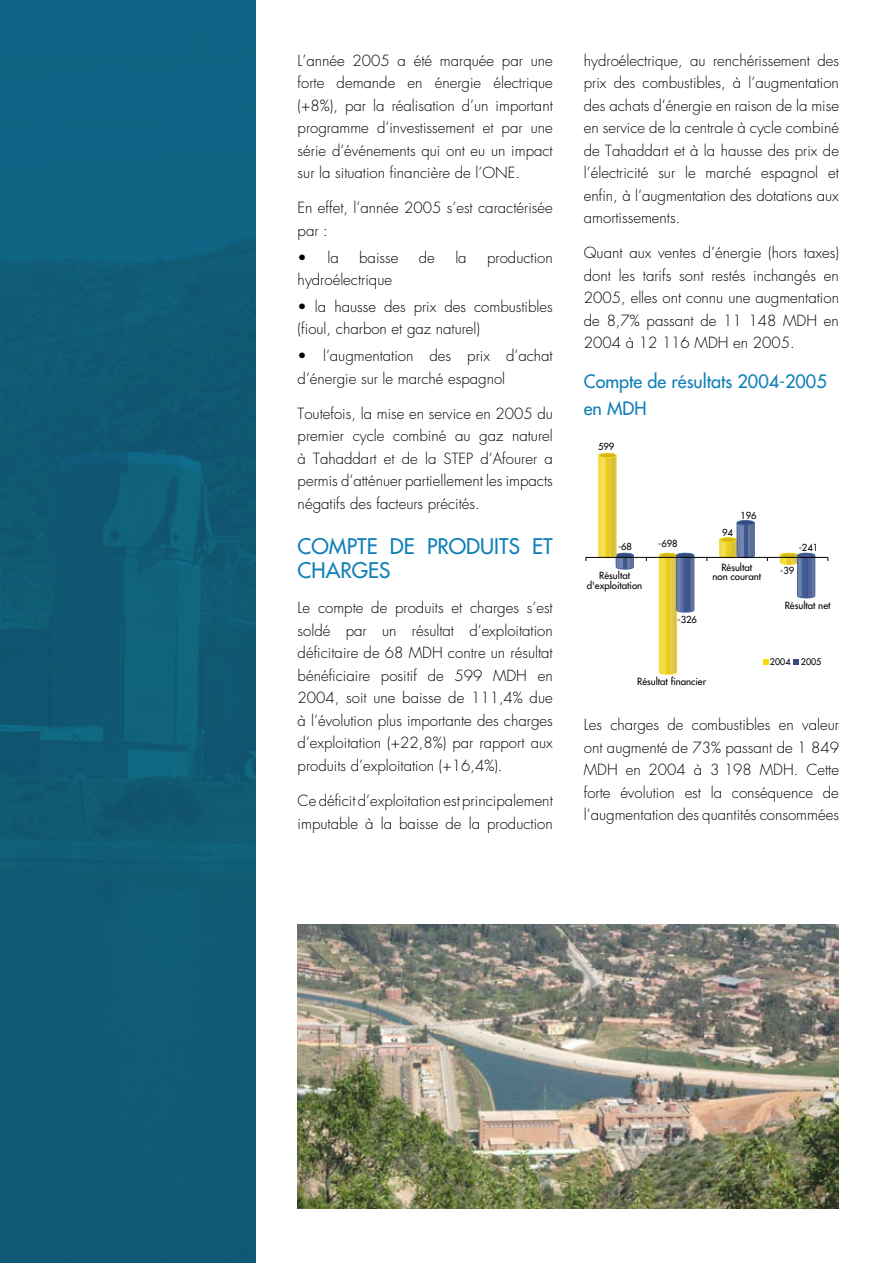
<style>
.page{position:relative;width:893px;height:1263px;background:#fff}
.page>*{position:absolute;margin:0;border:0;box-sizing:border-box;transform-origin:0 0}
.t1{font:21px/24px "Futura";color:#1080b7}
.t2{font:18px/27px "Futura";color:#1080b7}
.t3{font:300 15px/22.5px "Futura";color:#000;text-align:justify}
.t4{font:9.6px/9.6px "Futura";color:#000;text-align:center}
.t5{font:9.45px "Futura";color:#000}
.t6{font:8.85px "Futura";color:#000}
</style>
<div class="page">
<img style="left:298px;top:924px;width:541px;height:285px">
<hr style="left:615px;top:456px;width:1px;height:101px;background:#c2a61d">
<hr style="left:614px;top:457px;width:1px;height:100px;background:#cbaf19">
<hr style="left:613px;top:457px;width:1px;height:100px;background:#d0b319">
<hr style="left:612px;top:457px;width:1px;height:100px;background:#d5b917">
<hr style="left:611px;top:457px;width:1px;height:100px;background:#d9bc16">
<hr style="left:610px;top:457px;width:1px;height:101px;background:#ddc015">
<hr style="left:609px;top:457px;width:1px;height:101px;background:#e2c517">
<hr style="left:607px;top:458px;width:2px;height:100px;background:#e5c81a">
<hr style="left:606px;top:458px;width:1px;height:100px;background:#e9cc1c">
<hr style="left:605px;top:457px;width:1px;height:101px;background:#ecd01c">
<hr style="left:604px;top:457px;width:1px;height:101px;background:#efd319">
<hr style="left:603px;top:457px;width:1px;height:100px;background:#f1d61c">
<hr style="left:602px;top:457px;width:1px;height:100px;background:#f4d81d">
<hr style="left:601px;top:457px;width:1px;height:100px;background:#f1d61c">
<hr style="left:600px;top:456px;width:1px;height:101px;background:#ecd01c">
<svg style="left:598px;top:553px;width:36px;height:16px"></svg>
<svg style="left:598px;top:453px;width:19px;height:5px"></svg>
<hr style="left:616px;top:455px;width:1px;height:100px;background:#f4d81d">
<hr style="left:599px;top:455px;width:1px;height:100px;background:#f4d81d">
<hr style="left:694px;top:555px;width:1px;height:55px;background:#273d64">
<hr style="left:694px;top:556px;width:1px;height:54px;background:#274068">
<svg style="left:659px;top:553px;width:35px;height:122px"></svg>
<svg style="left:719px;top:520px;width:36px;height:37px"></svg>
<hr style="left:815px;top:555px;width:1px;height:41px;background:#273d64">
<svg style="left:780px;top:553px;width:35px;height:45px"></svg>
<hr style="left:586px;top:557px;width:242px;height:1px;background:#000">
<svg style="left:763px;top:660px;width:5px;height:5px"></svg>
<svg style="left:794px;top:660px;width:5px;height:5px"></svg>
<img style="left:0;top:0;width:255px;height:1263px">
<p class="t3" style="left:298px;top:49px;width:257px">L’année 2005 a été marquée par une forte demande en énergie électrique (+8%), par la réalisation d’un important programme d’investissement et par une série d’événements qui ont eu un impact sur la situation financière de l’ONE.</p>
<p class="t3" style="left:298px;top:197px;width:257px">En effet, l’année 2005 s’est caractérisée par :</p>
<p class="t3" style="left:298px;top:246px;width:43px">• la</p>
<p class="t3" style="left:359px;top:246px;width:41px">baisse</p>
<p class="t3" style="left:419px;top:246px;width:18px">de</p>
<p class="t3" style="left:455px;top:246px;width:13px">la</p>
<p class="t3" style="left:487px;top:246px;width:67px">production</p>
<p class="t3" style="left:298px;top:269px;width:96px">hydroélectrique</p>
<p class="t3" style="left:298px;top:295px;width:257px">• la hausse des prix des combustibles (fioul, charbon et gaz naturel)</p>
<p class="t3" style="left:298px;top:345px;width:257px">• l’augmentation des prix d’achat d’énergie sur le marché espagnol</p>
<p class="t3" style="left:298px;top:402px;width:257px">Toutefois, la mise en service en 2005 du premier cycle combiné au gaz naturel à Tahaddart et de la STEP d’Afourer a permis d’atténuer partiellement les impacts négatifs des facteurs précités.</p>
<h1 class="t1" style="left:298px;top:534px;width:257px">COMPTE DE PRODUITS ET<br>CHARGES</h1>
<p class="t3" style="left:298px;top:597px;width:257px">Le compte de produits et charges s’est soldé par un résultat d’exploitation déficitaire de 68 MDH contre un résultat bénéficiaire positif de 599</p>
<p class="t3" style="left:298px;top:664px;width:257px;text-indent:195px">MDH en 2004, soit une baisse de 111,4% due à l’évolution plus importante des charges d’exploitation (+22,8%) par rapport aux produits d’exploitation (+16,4%).</p>
<p class="t3" style="left:298px;top:790px;width:257px">Ce déficit d’exploitation est principalement imputable à la baisse de la production</p>
<p class="t3" style="left:584px;top:49px;width:257px">hydroélectrique, au renchérissement des prix des combustibles, à l’augmentation des achats d’énergie en raison de la mise en service de la centrale à cycle combiné de Tahaddart et à la hausse des prix de l’électricité sur le marché espagnol et enfin, à l’augmentation des dotations aux amortissements.</p>
<p class="t3" style="left:584px;top:242px;width:257px">Quant aux ventes d’énergie (hors taxes) dont les tarifs sont restés inchangés en 2005, elles ont connu une augmentation de 8,7% passant de 11 148 MDH en 2004 à 12 116 MDH en 2005.</p>
<p class="t2" style="left:584px;top:368px;width:244px">Compte de résultats 2004-2005 en MDH</p>
<p class="t5" style="left:598px;top:440px;width:18px">599</p>
<p class="t5" style="left:618px;top:540px;width:16px">-68</p>
<p class="t5" style="left:658px;top:537px;width:21px">-698</p>
<p class="t4" style="left:587px;top:571px;width:57px">Résultat d'exploitation</p>
<p class="t5" style="left:677px;top:614px;width:21px">-326</p>
<p class="t5" style="left:722px;top:526px;width:12px">94</p>
<p class="t5" style="left:740px;top:510px;width:18px">196</p>
<p class="t4" style="left:712px;top:562px;width:50px">Résultat<br>non courant</p>
<p class="t5" style="left:799px;top:541px;width:21px">-241</p>
<p class="t5" style="left:780px;top:564px;width:16px">-39</p>
<p class="t4" style="left:785px;top:600px;width:47px">Résultat net</p>
<p class="t4" style="left:637px;top:676px;width:70px">Résultat financier</p>
<p class="t6" style="left:770px;top:656px;width:53px">2004 2005</p>
<p class="t3" style="left:584px;top:714px;width:257px">Les charges de combustibles en valeur ont augmenté de 73% passant de 1 849<br>MDH en 2004 à 3 198 MDH. Cette forte évolution est la conséquence de l’augmentation des quantités consommées</p>
</div>
